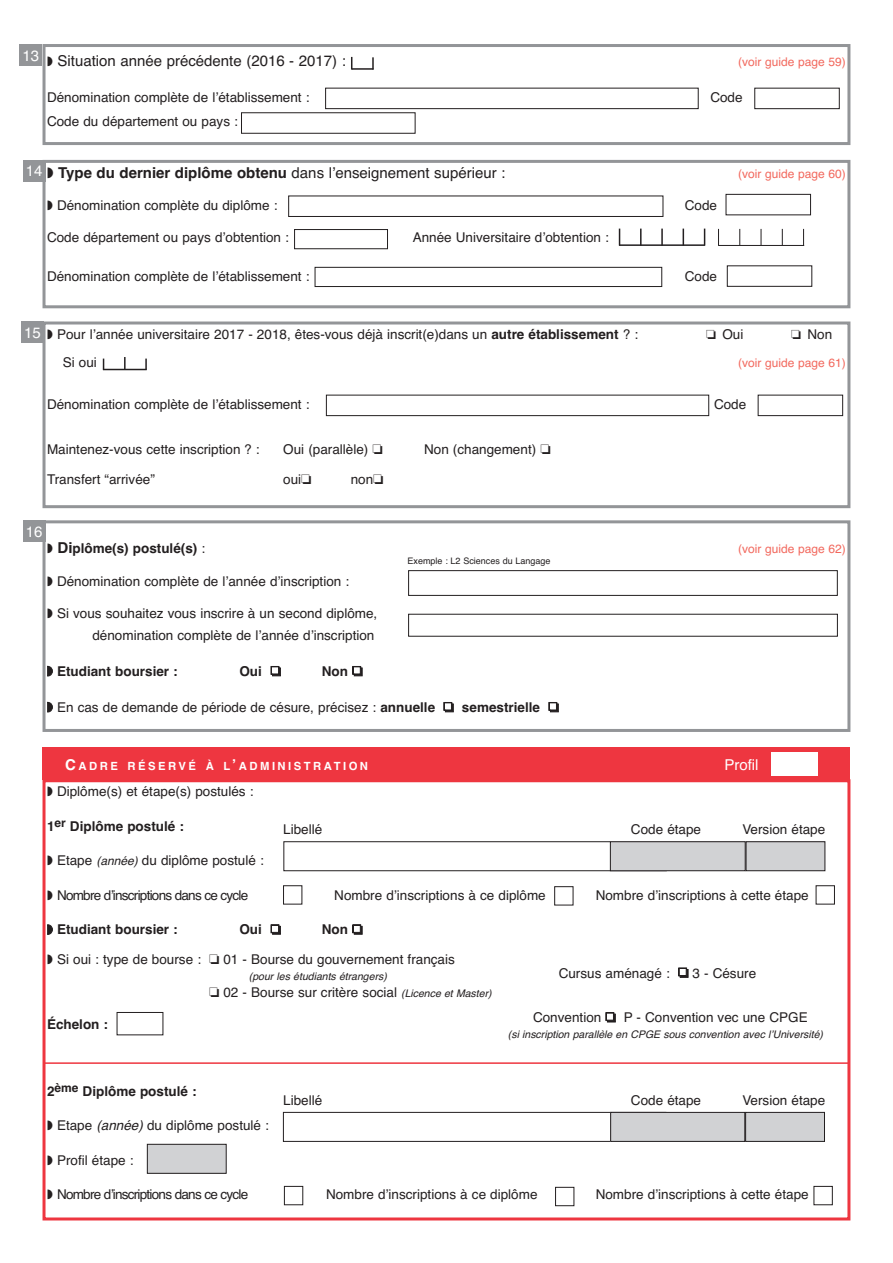
<style>
.page{position:relative;width:893px;height:1263px;background:#fff}
.page>*{position:absolute;margin:0;border:0;box-sizing:border-box;transform-origin:0 0}
.t1{font:15px "Helvetica";color:#231f20}
.t2{font:15px "Helvetica";color:#fff}
.t3{font:13.5px/22.5px "Helvetica";color:#231f20;text-align:right}
.t4{font:700 13.5px "Helvetica";color:#231f20}
.t5{font:13.5px "Helvetica";letter-spacing:-.055em;color:#231f20}
.t6{font:12px "Helvetica";color:#f2685d}
.t7{font:700 11.25px "Helvetica";letter-spacing:.22em;color:#fff}
.t8{font:italic 10.5px "Helvetica";color:#231f20}
.t9{font:9px "Helvetica";color:#231f20}
.s1{font-weight:700}
.s2{font-size:15px}
.s3{font-weight:400}
.s4{font-style:italic;font-size:12px}
.s5{font-style:italic;font-size:10.5px}
.s6{font-style:italic}
</style>
<div class="page">
<div style="left:43px;top:779px;width:807px;height:441px;border:3px solid #ee3640"></div>
<div style="left:43px;top:321px;width:807px;height:187px;border:3px solid #939598"></div>
<div style="left:43px;top:44px;width:807px;height:101px;border:3px solid #939598"></div>
<div style="left:283px;top:885px;width:19px;height:19px;border:1px solid #231f20"></div>
<div style="left:816px;top:885px;width:19px;height:19px;border:1px solid #231f20"></div>
<div style="left:554px;top:886px;width:19px;height:19px;border:1px solid #231f20"></div>
<div style="left:284px;top:1186px;width:19px;height:19px;border:1px solid #231f20"></div>
<div style="left:814px;top:1186px;width:19px;height:19px;border:1px solid #231f20"></div>
<div style="left:555px;top:1187px;width:19px;height:19px;border:1px solid #231f20"></div>
<div style="left:325px;top:88px;width:374px;height:21px;border:1px solid #231f20"></div>
<div style="left:754px;top:88px;width:86px;height:21px;border:1px solid #231f20"></div>
<div style="left:241px;top:112px;width:174px;height:22px;border:1px solid #231f20"></div>
<div style="left:326px;top:395px;width:383px;height:21px;border:1px solid #231f20"></div>
<div style="left:758px;top:395px;width:85px;height:21px;border:1px solid #231f20"></div>
<div style="left:283px;top:841px;width:384px;height:30px;border:1px solid #231f20"></div>
<div style="left:746px;top:842px;width:79px;height:29px;background:#d1d2d4"></div>
<div style="left:746px;top:841px;width:79px;height:30px;border:1px solid #231f20"></div>
<div style="left:610px;top:842px;width:135px;height:29px;background:#d1d2d4"></div>
<div style="left:610px;top:841px;width:136px;height:30px;border:1px solid #231f20"></div>
<div style="left:43px;top:160px;width:807px;height:148px;border:3px solid #939598"></div>
<div style="left:43px;top:747px;width:807px;height:32px;background:#ee3640"></div>
<hr style="left:43px;top:1062px;width:806px;height:2px;background:#ee3640">
<div style="left:19px;top:44px;width:23px;height:22px;background:#939598"></div>
<div style="left:23px;top:160px;width:23px;height:21px;background:#939598"></div>
<div style="left:21px;top:321px;width:23px;height:22px;background:#939598"></div>
<svg style="left:351px;top:57px;width:1px;height:13px"></svg>
<svg style="left:372px;top:57px;width:2px;height:13px"></svg>
<hr style="left:352px;top:68px;width:21px;height:2px;background:#231f20">
<svg style="left:124px;top:357px;width:2px;height:12px"></svg>
<svg style="left:145px;top:359px;width:2px;height:10px"></svg>
<hr style="left:103px;top:369px;width:44px;height:1px;background:#231f20">
<div style="left:771px;top:752px;width:46px;height:24px;background:#fff"></div>
<div style="left:288px;top:196px;width:375px;height:21px;border:1px solid #231f20"></div>
<div style="left:294px;top:229px;width:94px;height:20px;border:1px solid #231f20"></div>
<div style="left:315px;top:267px;width:347px;height:20px;border:1px solid #231f20"></div>
<div style="left:726px;top:194px;width:85px;height:21px;border:1px solid #231f20"></div>
<div style="left:727px;top:265px;width:85px;height:22px;border:1px solid #231f20"></div>
<div style="left:43px;top:520px;width:807px;height:212px;border:3px solid #939598"></div>
<div style="left:408px;top:570px;width:430px;height:26px;border:1px solid #231f20"></div>
<div style="left:408px;top:614px;width:430px;height:23px;border:1px solid #231f20"></div>
<div style="left:23px;top:520px;width:23px;height:22px;background:#939598"></div>
<div style="left:283px;top:1112px;width:383px;height:30px;border:1px solid #231f20"></div>
<div style="left:746px;top:1112px;width:78px;height:29px;background:#d1d2d4"></div>
<div style="left:745px;top:1112px;width:80px;height:30px;border:1px solid #231f20"></div>
<div style="left:611px;top:1112px;width:134px;height:29px;background:#d1d2d4"></div>
<div style="left:610px;top:1112px;width:135px;height:30px;border:1px solid #231f20"></div>
<div style="left:147px;top:1144px;width:79px;height:29px;background:#d1d2d4"></div>
<div style="left:147px;top:1144px;width:80px;height:30px;border:1px solid #231f20"></div>
<hr style="left:619px;top:244px;width:86px;height:2px;background:#231f20">
<svg style="left:619px;top:229px;width:1px;height:17px"></svg>
<svg style="left:640px;top:229px;width:2px;height:17px"></svg>
<svg style="left:661px;top:229px;width:2px;height:17px"></svg>
<svg style="left:683px;top:229px;width:1px;height:15px"></svg>
<svg style="left:704px;top:229px;width:1px;height:17px"></svg>
<hr style="left:718px;top:245px;width:86px;height:1px;background:#231f20">
<svg style="left:718px;top:229px;width:1px;height:16px"></svg>
<svg style="left:739px;top:229px;width:1px;height:16px"></svg>
<svg style="left:761px;top:229px;width:1px;height:16px"></svg>
<svg style="left:782px;top:229px;width:1px;height:16px"></svg>
<svg style="left:803px;top:229px;width:1px;height:16px"></svg>
<div style="left:117px;top:1012px;width:46px;height:23px;border:1px solid #231f20"></div>
<p class="t2" style="left:23px;top:47px;width:18px">13</p>
<p class="t1" style="left:58px;top:52px;width:290px">Situation année précédente (2016 - 2017) :</p>
<p class="t6" style="left:738px;top:55px;width:109px">(voir guide page 59)</p>
<p class="t3" style="left:47px;top:86px;width:264px">Dénomination complète de l’établissement :</p>
<p class="t3" style="left:710px;top:86px;width:34px">Code</p>
<p class="t3" style="left:47px;top:110px;width:192px">Code du département ou pays :</p>
<p class="t1" style="left:58px;top:165px;width:449px"><span class="s1">Type du dernier diplôme obtenu</span> dans l’enseignement supérieur :</p>
<p class="t6" style="left:738px;top:167px;width:109px">(voir guide page 60)</p>
<p class="t3" style="left:57px;top:194px;width:222px">Dénomination complète du diplôme :</p>
<p class="t3" style="left:685px;top:194px;width:34px">Code</p>
<p class="t3" style="left:47px;top:226px;width:243px">Code département ou pays d’obtention :</p>
<p class="t3" style="left:413px;top:226px;width:198px">Année Universitaire d’obtention :</p>
<p class="t3" style="left:47px;top:265px;width:264px">Dénomination complète de l’établissement :</p>
<p class="t3" style="left:685px;top:265px;width:34px">Code</p>
<p class="t2" style="left:26px;top:162px;width:18px">14</p>
<p class="t2" style="left:24px;top:324px;width:18px">15</p>
<p class="t3" style="left:57px;top:323px;width:582px">Pour l’année universitaire 2017 - 2018, êtes-vous déjà inscrit(e)dans un <span class="s1">autre établissement</span> ? :</p>
<p class="t3" style="left:706px;top:323px;width:39px">□ Oui</p>
<p class="t3" style="left:791px;top:323px;width:43px">□ Non</p>
<p class="t3" style="left:63px;top:351px;width:36px">Si oui</p>
<p class="t6" style="left:738px;top:356px;width:109px">(voir guide page 61)</p>
<p class="t3" style="left:47px;top:393px;width:264px">Dénomination complète de l’établissement :</p>
<p class="t3" style="left:714px;top:393px;width:34px">Code</p>
<p class="t3" style="left:47px;top:438px;width:214px">Maintenez-vous cette inscription ? :</p>
<p class="t3" style="left:283px;top:438px;width:101px">Oui (parallèle) □</p>
<p class="t3" style="left:424px;top:438px;width:128px">Non (changement) □</p>
<p class="t3" style="left:47px;top:468px;width:109px">Transfert “arrivée”</p>
<p class="t3" style="left:283px;top:468px;width:30px">oui□</p>
<p class="t3" style="left:351px;top:468px;width:34px">non□</p>
<p class="t2" style="left:26px;top:523px;width:18px">16</p>
<p class="t4" style="left:58px;top:540px;width:149px"><span class="s2">Di</span>plôme(s) postulé(s) <span class="s3">:</span></p>
<p class="t6" style="left:738px;top:542px;width:109px">(voir guide page 62)</p>
<p class="t9" style="left:408px;top:555px;width:144px">Exemple : L2 Sciences du Langage</p>
<p class="t3" style="left:57px;top:570px;width:294px">Dénomination complète de l’année d’inscription :</p>
<p class="t3" style="left:57px;top:602px;width:322px">Si vous souhaitez vous inscrire à un second diplôme, dénomination complète de l’année d’inscription</p>
<p class="t4" style="left:57px;top:663px;width:122px">Etudiant boursier :</p>
<p class="t4" style="left:239px;top:663px;width:43px">Oui □</p>
<p class="t4" style="left:322px;top:663px;width:42px">Non □</p>
<p class="t3" style="left:57px;top:696px;width:503px">En cas de demande de période de césure, précisez : <span class="s1">annuelle</span> □ <span class="s1">semestrielle</span> □</p>
<p class="t7" style="left:65px;top:760px;width:304px"><span class="s2">C</span>ADRE RÉSERVÉ À L<span class="s2">’</span>ADMINISTRATION</p>
<p class="t2" style="left:724px;top:756px;width:36px">Profil</p>
<p class="t3" style="left:57px;top:780px;width:198px">Diplôme(s) et étape(s) postulés :</p>
<p class="t4" style="left:47px;top:818px;width:138px">1<sup>er</sup> Diplôme postulé :</p>
<p class="t3" style="left:283px;top:818px;width:41px">Libellé</p>
<p class="t3" style="left:631px;top:818px;width:72px">Code étape</p>
<p class="t3" style="left:742px;top:818px;width:84px">Version étape</p>
<p class="t3" style="left:57px;top:849px;width:208px">Etape <span class="s4">(année)</span> du diplôme postulé :</p>
<p class="t5" style="left:57px;top:887px;width:193px">Nombre d’inscriptions dans ce cycle</p>
<p class="t3" style="left:334px;top:884px;width:213px">Nombre d’inscriptions à ce diplôme</p>
<p class="t3" style="left:596px;top:884px;width:215px">Nombre d’inscriptions à cette étape</p>
<p class="t4" style="left:57px;top:922px;width:122px">Etudiant boursier :</p>
<p class="t4" style="left:239px;top:922px;width:43px">Oui □</p>
<p class="t4" style="left:322px;top:922px;width:42px">Non □</p>
<p class="t3" style="left:57px;top:948px;width:399px">Si oui : type de bourse : □ 01 - Bourse du gouvernement français</p>
<p class="t8" style="left:249px;top:970px;width:139px">(pour les étudiants étrangers)</p>
<p class="t3" style="left:559px;top:962px;width:199px">Cursus aménagé : □ 3 - Césure</p>
<p class="t3" style="left:209px;top:981px;width:284px">□ 02 - Bourse sur critère social <span class="s5">(Licence et Master)</span></p>
<p class="t3" style="left:533px;top:1006px;width:276px">Convention □ P - Convention vec une CPGE</p>
<p class="t8" style="left:508px;top:1028px;width:317px">(si inscription parallèle en CPGE sous convention avec l’Université)</p>
<p class="t4" style="left:47px;top:1016px;width:63px">Échelon :</p>
<p class="t4" style="left:47px;top:1083px;width:151px">2<sup>ème</sup> Diplôme postulé :</p>
<p class="t3" style="left:283px;top:1089px;width:41px">Libellé</p>
<p class="t3" style="left:631px;top:1089px;width:72px">Code étape</p>
<p class="t3" style="left:742px;top:1089px;width:84px">Version étape</p>
<p class="t3" style="left:57px;top:1114px;width:213px">Etape <span class="s6">(année)</span> du diplôme postulé :</p>
<p class="t3" style="left:57px;top:1149px;width:78px">Profil étape :</p>
<p class="t5" style="left:57px;top:1187px;width:193px">Nombre d’inscriptions dans ce cycle</p>
<p class="t3" style="left:326px;top:1183px;width:213px">Nombre d’inscriptions à ce diplôme</p>
<p class="t3" style="left:596px;top:1183px;width:215px">Nombre d’inscriptions à cette étape</p>
</div>
